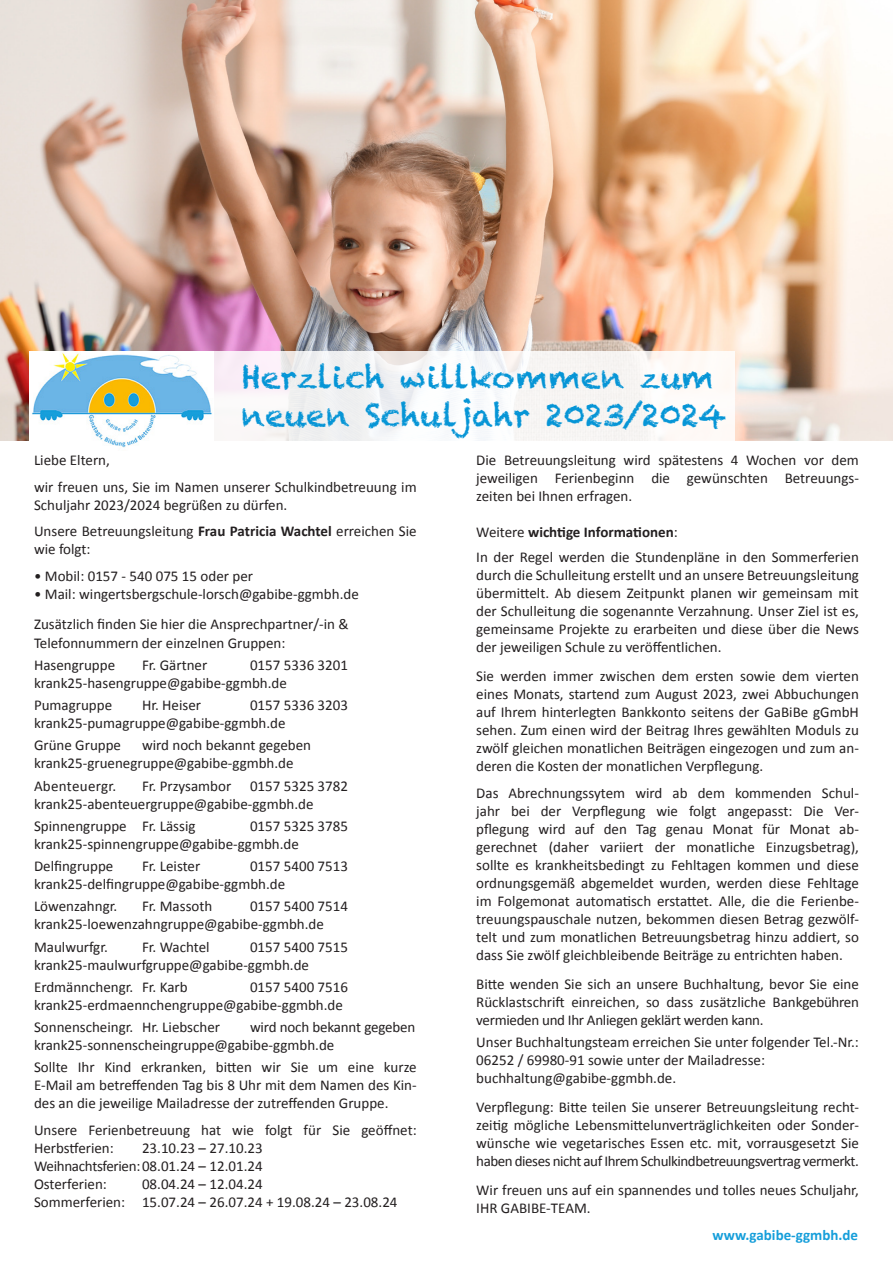
<style>
.page{position:relative;width:893px;height:1263px;background:#fff}
.page>*{position:absolute;margin:0;border:0;box-sizing:border-box;transform-origin:0 0}
.t1{font:31.5px "Chalkduster";color:#0695d6}
.t2{font:15px/18px "Calibri";color:#231f20}
.t3{font:15px "Calibri";letter-spacing:-.02em;color:#231f20}
.t4{font:700 15px "Calibri";color:#231f20}
.t5{font:700 15px "Calibri";color:#159eda}
.t6{font:15px "Calibri";letter-spacing:.02em;color:#231f20}
.s1{font-weight:700}
.s2{font-weight:400}
</style>
<div class="page">
<img style="left:0;top:0;width:892px;height:441px">
<div style="left:94px;top:352px;width:641px;height:100px;background:linear-gradient(to bottom,#f5f2f3,#fafafa)"></div>
<img style="left:30px;top:352px;width:183px;height:99px">
<p class="t1" style="left:242px;top:359px;width:473px">Herzlich willkommen zum</p>
<p class="t1" style="left:242px;top:397px;width:487px">neuen Schuljahr 2023/2024</p>
<p class="t2" style="left:34px;top:451px;width:77px">Liebe Eltern,</p>
<p class="t2" style="left:34px;top:477px;width:384px">wir freuen uns, Sie im Namen unserer Schulkindbetreuung im<br>Schuljahr 2023/2024 begrüßen zu dürfen.</p>
<p class="t2" style="left:34px;top:522px;width:384px">Unsere Betreuungsleitung <span class="s1">Frau Patricia Wachtel</span> erreichen Sie wie folgt:</p>
<p class="t2" style="left:34px;top:566px;width:220px">• Mobil: 0157 - 540 075 15 oder per</p>
<p class="t2" style="left:34px;top:584px;width:326px">• Mail: wingertsbergschule-lorsch@gabibe-ggmbh.de</p>
<p class="t2" style="left:34px;top:615px;width:316px">Zusätzlich finden Sie hier die Ansprechpartner/-in &amp;</p>
<p class="t2" style="left:34px;top:633px;width:253px">Telefonnummern der einzelnen Gruppen:</p>
<p class="t2" style="left:34px;top:655px;width:83px">Hasengruppe</p>
<p class="t2" style="left:142px;top:655px;width:67px">Fr. Gärtner</p>
<p class="t2" style="left:250px;top:655px;width:100px">0157 5336 3201</p>
<p class="t2" style="left:34px;top:673px;width:254px">krank25-hasengruppe@gabibe-ggmbh.de</p>
<p class="t2" style="left:34px;top:696px;width:80px">Pumagruppe</p>
<p class="t2" style="left:142px;top:696px;width:61px">Hr. Heiser</p>
<p class="t2" style="left:250px;top:696px;width:100px">0157 5336 3203</p>
<p class="t2" style="left:34px;top:714px;width:253px">krank25-pumagruppe@gabibe-ggmbh.de</p>
<p class="t2" style="left:34px;top:736px;width:89px">Grüne Gruppe</p>
<p class="t2" style="left:34px;top:736px;width:279px;text-indent:108px">wird noch bekannt gegeben krank25-gruenegruppe@gabibe-ggmbh.de</p>
<p class="t6" style="left:34px;top:775px;width:84px">Abenteuergr.</p>
<p class="t2" style="left:142px;top:776px;width:208px">Fr. Przysambor 0157 5325 3782</p>
<p class="t2" style="left:34px;top:794px;width:281px">krank25-abenteuergruppe@gabibe-ggmbh.de</p>
<p class="t2" style="left:34px;top:816px;width:163px">Spinnengruppe Fr. Lässig</p>
<p class="t2" style="left:250px;top:816px;width:100px">0157 5325 3785</p>
<p class="t2" style="left:34px;top:834px;width:266px">krank25-spinnengruppe@gabibe-ggmbh.de</p>
<p class="t2" style="left:34px;top:857px;width:81px">Delfingruppe</p>
<p class="t2" style="left:142px;top:857px;width:60px">Fr. Leister</p>
<p class="t2" style="left:250px;top:857px;width:100px">0157 5400 7513</p>
<p class="t2" style="left:34px;top:875px;width:253px">krank25-delfingruppe@gabibe-ggmbh.de</p>
<p class="t2" style="left:34px;top:897px;width:85px">Löwenzahngr.</p>
<p class="t2" style="left:142px;top:897px;width:72px">Fr. Massoth</p>
<p class="t2" style="left:250px;top:897px;width:100px">0157 5400 7514</p>
<p class="t2" style="left:34px;top:915px;width:291px">krank25-loewenzahngruppe@gabibe-ggmbh.de</p>
<p class="t2" style="left:34px;top:937px;width:75px">Maulwurfgr.</p>
<p class="t2" style="left:142px;top:937px;width:69px">Fr. Wachtel</p>
<p class="t2" style="left:250px;top:937px;width:100px">0157 5400 7515</p>
<p class="t2" style="left:34px;top:955px;width:277px">krank25-maulwurfgruppe@gabibe-ggmbh.de</p>
<p class="t2" style="left:34px;top:977px;width:155px">Erdmännchengr. Fr. Karb</p>
<p class="t2" style="left:250px;top:977px;width:100px">0157 5400 7516</p>
<p class="t2" style="left:34px;top:995px;width:310px">krank25-erdmaennchengruppe@gabibe-ggmbh.de</p>
<p class="t2" style="left:34px;top:1018px;width:188px">Sonnenscheingr. Hr. Liebscher</p>
<p class="t2" style="left:250px;top:1018px;width:167px">wird noch bekannt gegeben</p>
<p class="t2" style="left:34px;top:1036px;width:302px">krank25-sonnenscheingruppe@gabibe-ggmbh.de</p>
<p class="t2" style="left:34px;top:1058px;width:384px">Sollte Ihr Kind erkranken, bitten wir Sie um eine kurze</p>
<p class="t2" style="left:34px;top:1076px;width:384px">E-Mail am betreffenden Tag bis 8 Uhr mit dem Namen des Kin&shy;des an die jeweilige Mailadresse der zutreffenden Gruppe.</p>
<p class="t2" style="left:34px;top:1120px;width:384px">Unsere Ferienbetreuung hat wie folgt für Sie geöffnet:</p>
<p class="t2" style="left:34px;top:1138px;width:81px">Herbstferien:</p>
<p class="t2" style="left:142px;top:1138px;width:122px">23.10.23 – 27.10.23</p>
<p class="t3" style="left:34px;top:1155px;width:230px">Weihnachtsferien:08.01.24 – 12.01.24</p>
<p class="t2" style="left:34px;top:1174px;width:74px">Osterferien:</p>
<p class="t2" style="left:142px;top:1174px;width:122px">08.04.24 – 12.04.24</p>
<p class="t2" style="left:34px;top:1192px;width:365px">Sommerferien: 15.07.24 – 26.07.24 + 19.08.24 – 23.08.24</p>
<p class="t2" style="left:476px;top:451px;width:384px">Die Betreuungsleitung wird spätestens 4 Wochen vor dem jeweiligen Ferienbeginn die gewünschten Betreuungs-</p>
<p class="t2" style="left:476px;top:487px;width:157px">zeiten bei Ihnen erfragen.</p>
<p class="t4" style="left:476px;top:522px;width:203px"><span class="s2">Weitere</span> wichtige Informationen<span class="s2">:</span></p>
<p class="t2" style="left:476px;top:548px;width:384px;text-align:justify">In der Regel werden die Stundenpläne in den Sommerferien durch die Schulleitung erstellt und an unsere Betreuungsleitung übermittelt. Ab diesem Zeitpunkt planen wir gemeinsam mit der Schulleitung die sogenannte Verzahnung. Unser Ziel ist es, gemeinsame Projekte zu erarbeiten und diese über die News der jeweiligen Schule zu veröffentlichen.</p>
<p class="t2" style="left:476px;top:667px;width:384px;text-align:justify">Sie werden immer zwischen dem ersten sowie dem vierten eines Monats, startend zum August 2023, zwei Abbuchungen auf Ihrem hinterlegten Bankkonto seitens der GaBiBe gGmbH sehen. Zum einen wird der Beitrag Ihres gewählten Moduls zu zwölf gleichen monatlichen Beiträgen eingezogen und zum an&shy;deren die Kosten der monatlichen Verpflegung.</p>
<p class="t2" style="left:476px;top:784px;width:384px;text-align:justify">Das Abrechnungssytem wird ab dem kommenden Schul&shy;jahr bei der Verpflegung wie folgt angepasst: Die Ver&shy;pflegung wird auf den Tag genau Monat für Monat ab&shy;gerechnet (daher variiert der monatliche Einzugsbetrag), sollte es krankheitsbedingt zu Fehltagen kommen und diese</p>
<p class="t2" style="left:476px;top:874px;width:384px;text-align:justify">ordnungsgemäß abgemeldet wurden, werden diese Fehltage im Folgemonat automatisch erstattet. Alle, die die Ferienbe&shy;treuungspauschale nutzen, bekommen diesen Betrag gezwölf&shy;telt und zum monatlichen Betreuungsbetrag hinzu addiert, so dass Sie zwölf gleichbleibende Beiträge zu entrichten haben.</p>
<p class="t2" style="left:476px;top:975px;width:384px;text-align:justify">Bitte wenden Sie sich an unsere Buchhaltung, bevor Sie eine Rücklastschrift einreichen, so dass zusätzliche Bankgebühren vermieden und Ihr Anliegen geklärt werden kann.</p>
<p class="t2" style="left:476px;top:1033px;width:384px">Unser Buchhaltungsteam erreichen Sie unter folgender Tel.-Nr.:<br>06252 / 69980-91 sowie unter der Mailadresse:</p>
<p class="t2" style="left:476px;top:1069px;width:201px">buchhaltung@gabibe-ggmbh.de.</p>
<p class="t2" style="left:476px;top:1098px;width:384px;text-align:justify">Verpflegung: Bitte teilen Sie unserer Betreuungsleitung recht&shy;zeitig mögliche Lebensmittelunverträglichkeiten oder Sonder&shy;wünsche wie vegetarisches Essen etc. mit, vorrausgesetzt Sie haben dieses nicht auf Ihrem Schulkindbetreuungsvertrag vermerkt.</p>
<p class="t2" style="left:476px;top:1180px;width:384px">Wir freuen uns auf ein spannendes und tolles neues Schuljahr,<br>IHR GABIBE-TEAM.</p>
<p class="t5" style="left:713px;top:1224px;width:147px">www.gabibe-ggmbh.de</p>
</div>
